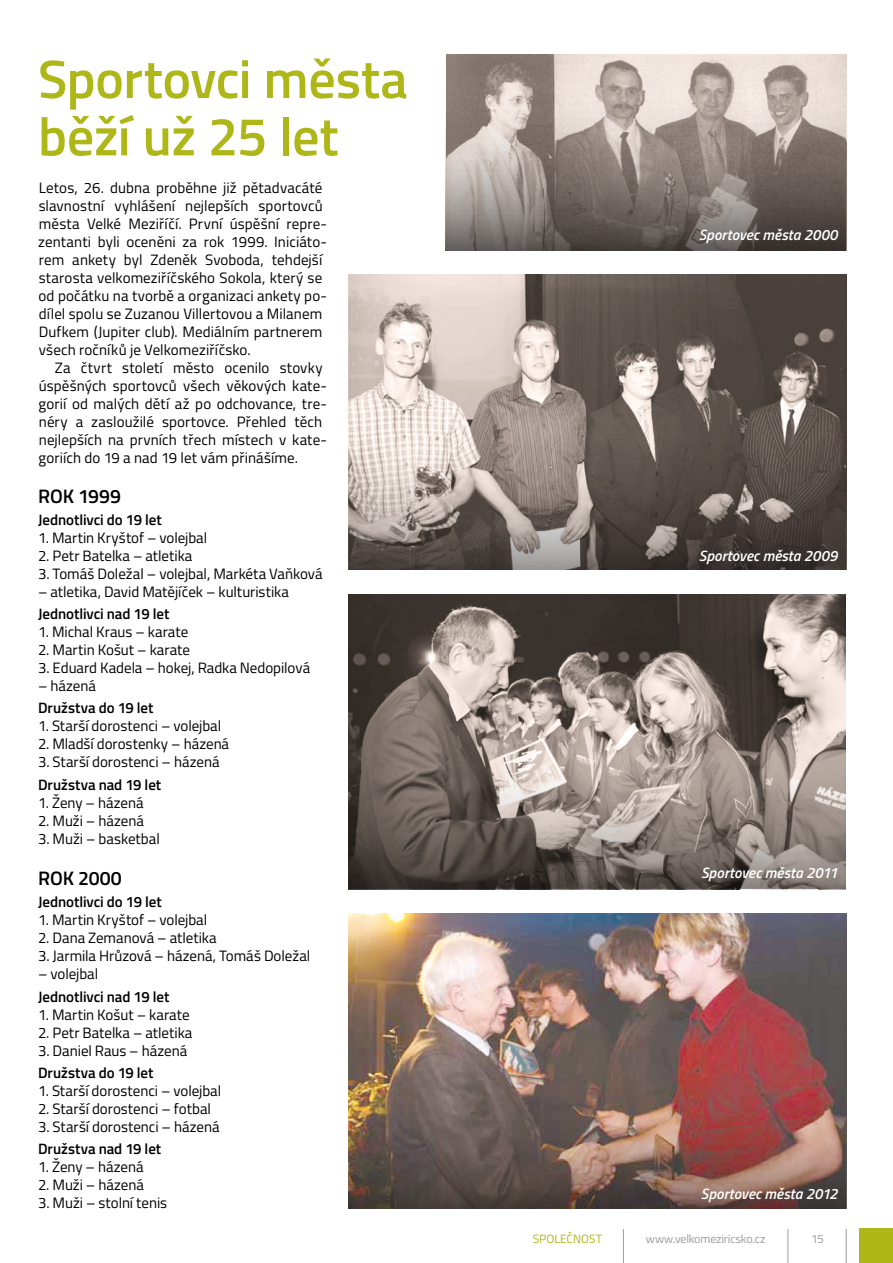
<style>
.page{position:relative;width:893px;height:1263px;background:#fff}
.page>*{position:absolute;margin:0;border:0;box-sizing:border-box;transform-origin:0 0}
.t1{font:600 54px/57.3px "Titillium Web";letter-spacing:-.005em;color:#aeb618}
.t2{font:600 19.5px "Titillium Web";color:#000}
.t3{font:15px/18px "Titillium Web";letter-spacing:.005em;color:#000}
.t4{font:600 15px "Titillium Web";letter-spacing:-.005em;color:#000}
.t5{font:italic 600 15px "Titillium Web";letter-spacing:.005em;color:#fff}
.t6{font:12px "Titillium Web";letter-spacing:-.015em;color:#9d9d9c}
.t7{font:12px "Titillium Web";letter-spacing:-.005em;color:#aeb618}
</style>
<div class="page">
<div style="left:859px;top:1229px;width:34px;height:34px;background:#aeb618"></div>
<hr style="left:846px;top:1229px;width:1px;height:34px;background:#9d9d9c">
<hr style="left:788px;top:1229px;width:1px;height:34px;background:#9d9d9c">
<hr style="left:623px;top:1229px;width:1px;height:34px;background:#9d9d9c">
<img style="left:446px;top:54px;width:400px;height:25px">
<img style="left:348px;top:274px;width:498px;height:296px">
<img style="left:348px;top:594px;width:498px;height:295px">
<img style="left:348px;top:913px;width:498px;height:296px">
<svg style="left:445px;top:79px;width:401px;height:172px;background:#948a84"></svg>
<svg style="left:349px;top:429px;width:497px;height:140px;background:#796f69"></svg>
<svg style="left:349px;top:740px;width:497px;height:148px;background:#857a75"></svg>
<img style="left:349px;top:1069px;width:497px;height:140px">
<h1 class="t1" style="left:38px;top:48px;width:371px">Sportovci města běží už 25 let</h1>
<p class="t3" style="left:38px;top:178px;width:290px">Letos, 26. dubna proběhne již pětadvacáté slavnostní vyhlášení nejlepších sportovců města Velké Meziříčí. První úspěšní repre&shy;zentanti byli oceněni za rok 1999. Iniciáto&shy;rem ankety byl Zdeněk Svoboda, tehdejší starosta velkomeziříčského Sokola, který se od počátku na tvorbě a organizaci ankety po&shy;dílel spolu se Zuzanou Villertovou a Milanem Dufkem (Jupiter club). Mediálním partnerem všech ročníků je Velkomeziříčsko.</p>
<p class="t3" style="left:39px;top:358px;width:290px;text-indent:16px">Za čtvrt století město ocenilo stovky úspěšných sportovců všech věkových kate&shy;gorií od malých dětí až po odchovance, tre&shy;néry a zasloužilé sportovce. Přehled těch nejlepších na prvních třech místech v kate&shy;goriích do 19 a nad 19 let vám přinášíme.</p>
<h2 class="t2" style="left:38px;top:481px;width:84px">ROK 1999</h2>
<p class="t4" style="left:38px;top:508px;width:125px">Jednotlivci do 19 let</p>
<p class="t3" style="left:38px;top:528px;width:171px">1. Martin Kryštof – volejbal</p>
<p class="t3" style="left:38px;top:546px;width:156px">2. Petr Batelka – atletika</p>
<p class="t3" style="left:38px;top:564px;width:286px">3. Tomáš Doležal – volejbal, Markéta Vaňková</p>
<p class="t3" style="left:38px;top:582px;width:252px">– atletika, David Matějíček – kulturistika</p>
<p class="t4" style="left:38px;top:603px;width:133px">Jednotlivci nad 19 let</p>
<p class="t3" style="left:38px;top:622px;width:152px">1. Michal Kraus – karate</p>
<p class="t3" style="left:38px;top:640px;width:153px">2. Martin Košut – karate</p>
<p class="t3" style="left:38px;top:658px;width:274px">3. Eduard Kadela – hokej, Radka Nedopilová</p>
<p class="t3" style="left:38px;top:676px;width:59px">– házená</p>
<p class="t4" style="left:38px;top:697px;width:117px">Družstva do 19 let</p>
<p class="t3" style="left:38px;top:716px;width:185px">1. Starší dorostenci – volejbal</p>
<p class="t3" style="left:38px;top:734px;width:193px">2. Mladší dorostenky – házená</p>
<p class="t3" style="left:38px;top:752px;width:183px">3. Starší dorostenci – házená</p>
<p class="t4" style="left:38px;top:773px;width:125px">Družstva nad 19 let</p>
<p class="t3" style="left:38px;top:793px;width:107px">1. Ženy – házená</p>
<p class="t3" style="left:38px;top:811px;width:107px">2. Muži – házená</p>
<p class="t3" style="left:38px;top:829px;width:123px">3. Muži – basketbal</p>
<h2 class="t2" style="left:38px;top:864px;width:85px">ROK 2000</h2>
<p class="t4" style="left:38px;top:891px;width:125px">Jednotlivci do 19 let</p>
<p class="t3" style="left:38px;top:910px;width:171px">1. Martin Kryštof – volejbal</p>
<p class="t3" style="left:38px;top:928px;width:180px">2. Dana Zemanová – atletika</p>
<p class="t3" style="left:38px;top:946px;width:274px">3. Jarmila Hrůzová – házená, Tomáš Doležal</p>
<p class="t3" style="left:38px;top:964px;width:62px">– volejbal</p>
<p class="t4" style="left:38px;top:985px;width:133px">Jednotlivci nad 19 let</p>
<p class="t3" style="left:38px;top:1004px;width:153px">1. Martin Košut – karate</p>
<p class="t3" style="left:38px;top:1022px;width:156px">2. Petr Batelka – atletika</p>
<p class="t3" style="left:38px;top:1040px;width:151px">3. Daniel Raus – házená</p>
<p class="t4" style="left:38px;top:1061px;width:117px">Družstva do 19 let</p>
<p class="t3" style="left:38px;top:1081px;width:185px">1. Starší dorostenci – volejbal</p>
<p class="t3" style="left:38px;top:1099px;width:175px">2. Starší dorostenci – fotbal</p>
<p class="t3" style="left:38px;top:1117px;width:183px">3. Starší dorostenci – házená</p>
<p class="t4" style="left:38px;top:1137px;width:125px">Družstva nad 19 let</p>
<p class="t3" style="left:38px;top:1157px;width:107px">1. Ženy – házená</p>
<p class="t3" style="left:38px;top:1175px;width:107px">2. Muži – házená</p>
<p class="t3" style="left:38px;top:1193px;width:131px">3. Muži – stolní tenis</p>
<p class="t5" style="left:699px;top:224px;width:140px">Sportovec města 2000</p>
<p class="t5" style="left:699px;top:545px;width:140px">Sportovec města 2009</p>
<p class="t5" style="left:701px;top:861px;width:138px">Sportovec města 2011</p>
<p class="t5" style="left:701px;top:1182px;width:138px">Sportovec města 2012</p>
<p class="t7" style="left:533px;top:1229px;width:71px">SPOLEČNOST</p>
<p class="t6" style="left:646px;top:1229px;width:121px">www.velkomeziricsko.cz</p>
<p class="t6" style="left:811px;top:1229px;width:14px">15</p>
</div>
